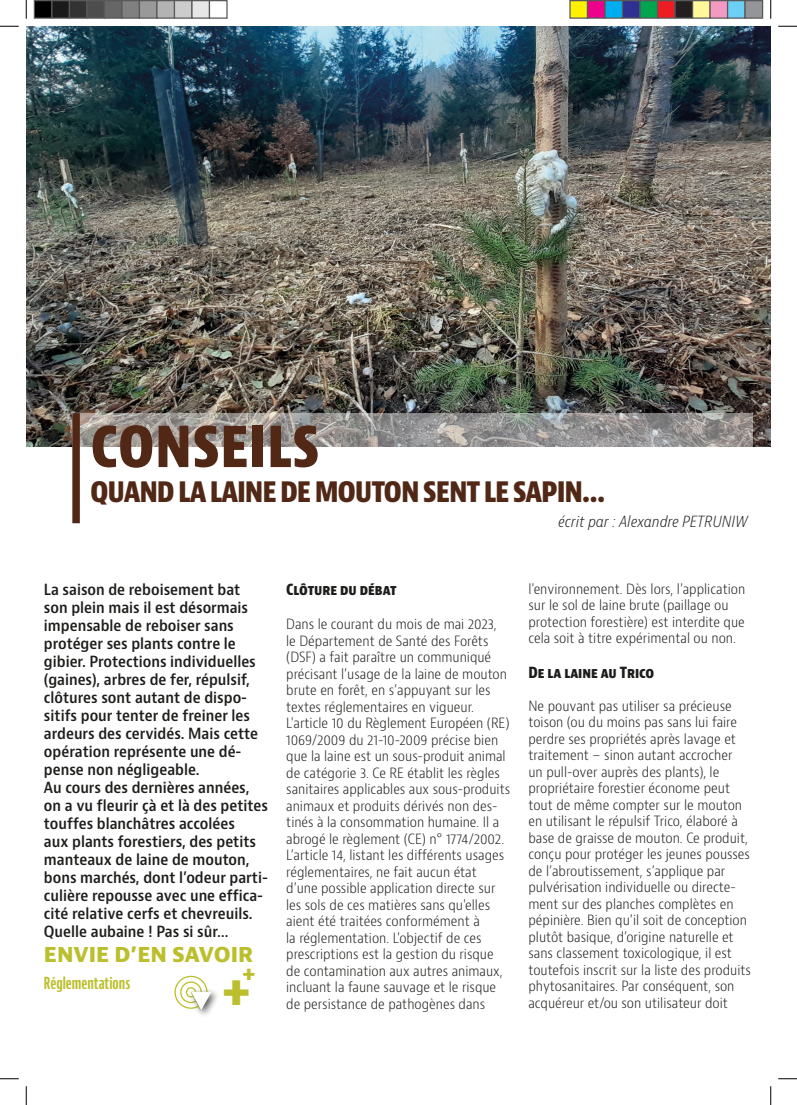
<style>
.page{position:relative;width:797px;height:1105px;background:#fff}
.page>*{position:absolute;margin:0;border:0;box-sizing:border-box;transform-origin:0 0}
.t1{font:700 condensed 60px "Bernina Sans";color:#512716}
.t2{font:800 43.75px "Bernina Sans";color:#bbbf2d}
.t3{font:700 condensed 30px "Bernina Sans";letter-spacing:-.04em;color:#512716}
.t4{font:800 20px "Bernina Sans";color:#bbbf2d}
.t5{font:700 extra-condensed 16.25px "Bernino Sans";color:#bbbf2d}
.Chapeau{font:600 condensed 15px/18px "Bernino Sans";color:#1d1d1b}
.Titre_paragraphe{font:700 condensed 15px "Bernino Sans";color:#1d1d1b}
.t6{font:italic 300 condensed 15px "Bernina Sans";color:#1d1d1b}
.Paragraphe{font:300 condensed 13.75px/16.5px "Bernino Sans";color:#1d1d1b}
</style>
<div class="page">
<img style="left:26px;top:26px;width:744px;height:420px">
<svg style="left:73px;top:413px;width:680px;height:111px"></svg>
<div style="left:72px;top:413px;width:8px;height:110px;background:#512716"></div>
<div style="left:188px;top:987px;width:32px;height:31px;background:#1d1d1b;opacity:.75"></div>
<svg style="left:174px;top:975px;width:37px;height:35px"></svg>
<svg style="left:0;top:25px;width:19px;height:2px"></svg>
<svg style="left:778px;top:25px;width:19px;height:2px"></svg>
<svg style="left:0;top:1078px;width:19px;height:1px"></svg>
<svg style="left:778px;top:1078px;width:19px;height:1px"></svg>
<svg style="left:25px;top:0;width:2px;height:19px"></svg>
<svg style="left:25px;top:1086px;width:2px;height:19px"></svg>
<svg style="left:770px;top:0;width:1px;height:19px"></svg>
<svg style="left:770px;top:1086px;width:1px;height:19px"></svg>
<div style="left:34px;top:1px;width:18px;height:17px;background:#000"></div>
<div style="left:34px;top:0;width:18px;height:19px;border:1px solid #595959"></div>
<div style="left:52px;top:1px;width:17px;height:17px;background:#1a1a1a"></div>
<div style="left:51px;top:0;width:19px;height:19px;border:1px solid #595959"></div>
<div style="left:69px;top:1px;width:18px;height:17px;background:#333"></div>
<div style="left:69px;top:0;width:19px;height:19px;border:1px solid #595959"></div>
<div style="left:87px;top:1px;width:17px;height:17px;background:#4d4d4d"></div>
<div style="left:86px;top:0;width:19px;height:19px;border:1px solid #595959"></div>
<div style="left:104px;top:1px;width:18px;height:17px;background:#666"></div>
<div style="left:104px;top:0;width:18px;height:19px;border:1px solid #595959"></div>
<div style="left:122px;top:1px;width:17px;height:17px;background:#808080"></div>
<div style="left:121px;top:0;width:19px;height:19px;border:1px solid #595959"></div>
<div style="left:139px;top:1px;width:18px;height:17px;background:#999"></div>
<div style="left:139px;top:0;width:19px;height:19px;border:1px solid #595959"></div>
<div style="left:157px;top:1px;width:17px;height:17px;background:#b3b3b3"></div>
<div style="left:156px;top:0;width:19px;height:19px;border:1px solid #595959"></div>
<div style="left:174px;top:1px;width:18px;height:17px;background:#ccc"></div>
<div style="left:174px;top:0;width:18px;height:19px;border:1px solid #595959"></div>
<div style="left:192px;top:1px;width:17px;height:17px;background:#e6e6e6"></div>
<div style="left:191px;top:0;width:19px;height:19px;border:1px solid #595959"></div>
<div style="left:209px;top:0;width:19px;height:19px;border:1px solid #595959"></div>
<div style="left:570px;top:1px;width:17px;height:17px;background:#fff101"></div>
<div style="left:569px;top:0;width:19px;height:19px;border:1px solid #595959"></div>
<div style="left:587px;top:1px;width:18px;height:17px;background:#ed028c"></div>
<div style="left:587px;top:0;width:18px;height:19px;border:1px solid #595959"></div>
<div style="left:605px;top:1px;width:17px;height:17px;background:#00aeef"></div>
<div style="left:604px;top:0;width:19px;height:19px;border:1px solid #595959"></div>
<div style="left:622px;top:1px;width:18px;height:17px;background:#2e3092"></div>
<div style="left:622px;top:0;width:18px;height:19px;border:1px solid #595959"></div>
<div style="left:640px;top:1px;width:17px;height:17px;background:#00a54f"></div>
<div style="left:639px;top:0;width:19px;height:19px;border:1px solid #595959"></div>
<div style="left:657px;top:1px;width:18px;height:17px;background:#ee1d23"></div>
<div style="left:657px;top:0;width:18px;height:19px;border:1px solid #595959"></div>
<div style="left:675px;top:1px;width:17px;height:17px;background:#231f20"></div>
<div style="left:674px;top:0;width:19px;height:19px;border:1px solid #595959"></div>
<div style="left:692px;top:1px;width:18px;height:17px;background:#fff79a"></div>
<div style="left:692px;top:0;width:18px;height:19px;border:1px solid #595959"></div>
<div style="left:710px;top:1px;width:17px;height:17px;background:#f499c2"></div>
<div style="left:709px;top:0;width:19px;height:19px;border:1px solid #595959"></div>
<div style="left:727px;top:1px;width:18px;height:17px;background:#6bcff6"></div>
<div style="left:727px;top:0;width:18px;height:19px;border:1px solid #595959"></div>
<div style="left:745px;top:1px;width:17px;height:17px;background:#939598"></div>
<div style="left:744px;top:0;width:19px;height:19px;border:1px solid #595959"></div>
<p class="t1" style="left:90px;top:408px;width:231px">CONSEILS</p>
<p class="t3" style="left:90px;top:472px;width:517px">QUAND LA LAINE DE MOUTON SENT LE SAPIN…</p>
<p class="t6" style="left:558px;top:513px;width:191px">écrit par : Alexandre PETRUNIW</p>
<p class="Chapeau" style="left:44px;top:581px;width:216px">La saison de reboisement bat son plein mais il est désormais impensable de reboiser sans protéger ses plants contre le gibier. Protections individuelles (gaines), arbres de fer, répulsif, clôtures sont autant de dispo&shy;sitifs pour tenter de freiner les ardeurs des cervidés. Mais cette opération représente une dé&shy;pense non négligeable.</p>
<p class="Chapeau" style="left:44px;top:779px;width:225px">Au cours des dernières années, on a vu fleurir çà et là des petites touffes blanchâtres accolées<br>aux plants forestiers, des petits manteaux de laine de mouton, bons marchés, dont l’odeur parti&shy;culière repousse avec une effica&shy;cité relative cerfs et chevreuils.<br>Quelle aubaine ! Pas si sûr…</p>
<p class="t4" style="left:44px;top:941px;width:211px">ENVIE D’EN SAVOIR</p>
<p class="t2" style="left:221px;top:959px;width:31px">+</p>
<p class="t4" style="left:242px;top:959px;width:15px">+</p>
<p class="t5" style="left:44px;top:974px;width:88px">Réglementations</p>
<p class="Titre_paragraphe" style="left:286px;top:580px;width:112px">Clôture du débat</p>
<p class="Paragraphe" style="left:286px;top:616px;width:225px">Dans le courant du mois de mai 2023,<br>le Département de Santé des Forêts (DSF) a fait paraître un communiqué précisant l’usage de la laine de mouton brute en forêt, en s’appuyant sur les textes réglementaires en vigueur.<br>L'article 10 du Règlement Européen (RE)<br>1069/2009 du 21-10-2009 précise bien que la laine est un sous-produit animal de catégorie 3. Ce RE établit les règles sanitaires applicables aux sous-produits animaux et produits dérivés non des&shy;tinés à la consommation humaine. Il a abrogé le règlement (CE) n° 1774/2002.<br>L’article 14, listant les différents usages réglementaires, ne fait aucun état d’une possible application directe sur les sols de ces matières sans qu'elles aient été traitées conformément à<br>la réglementation. L'objectif de ces prescriptions est la gestion du risque de contamination aux autres animaux, incluant la faune sauvage et le risque de persistance de pathogènes dans</p>
<p class="Paragraphe" style="left:528px;top:581px;width:218px">l'environnement. Dès lors, l'application sur le sol de laine brute (paillage ou protection forestière) est interdite que cela soit à titre expérimental ou non.</p>
<p class="Titre_paragraphe" style="left:528px;top:663px;width:127px">De la laine au Trico</p>
<p class="Paragraphe" style="left:528px;top:698px;width:224px">Ne pouvant pas utiliser sa précieuse toison (ou du moins pas sans lui faire perdre ses propriétés après lavage et traitement – sinon autant accrocher<br>un pull-over auprès des plants), le propriétaire forestier économe peut tout de même compter sur le mouton en utilisant le répulsif Trico, élaboré à base de graisse de mouton. Ce produit, conçu pour protéger les jeunes pousses de l’abroutissement, s’applique par pulvérisation individuelle ou directe&shy;ment sur des planches complètes en pépinière. Bien qu’il soit de conception plutôt basique, d’origine naturelle et sans classement toxicologique, il est toutefois inscrit sur la liste des produits phytosanitaires. Par conséquent, son acquéreur et/ou son utilisateur doit</p>
</div>
